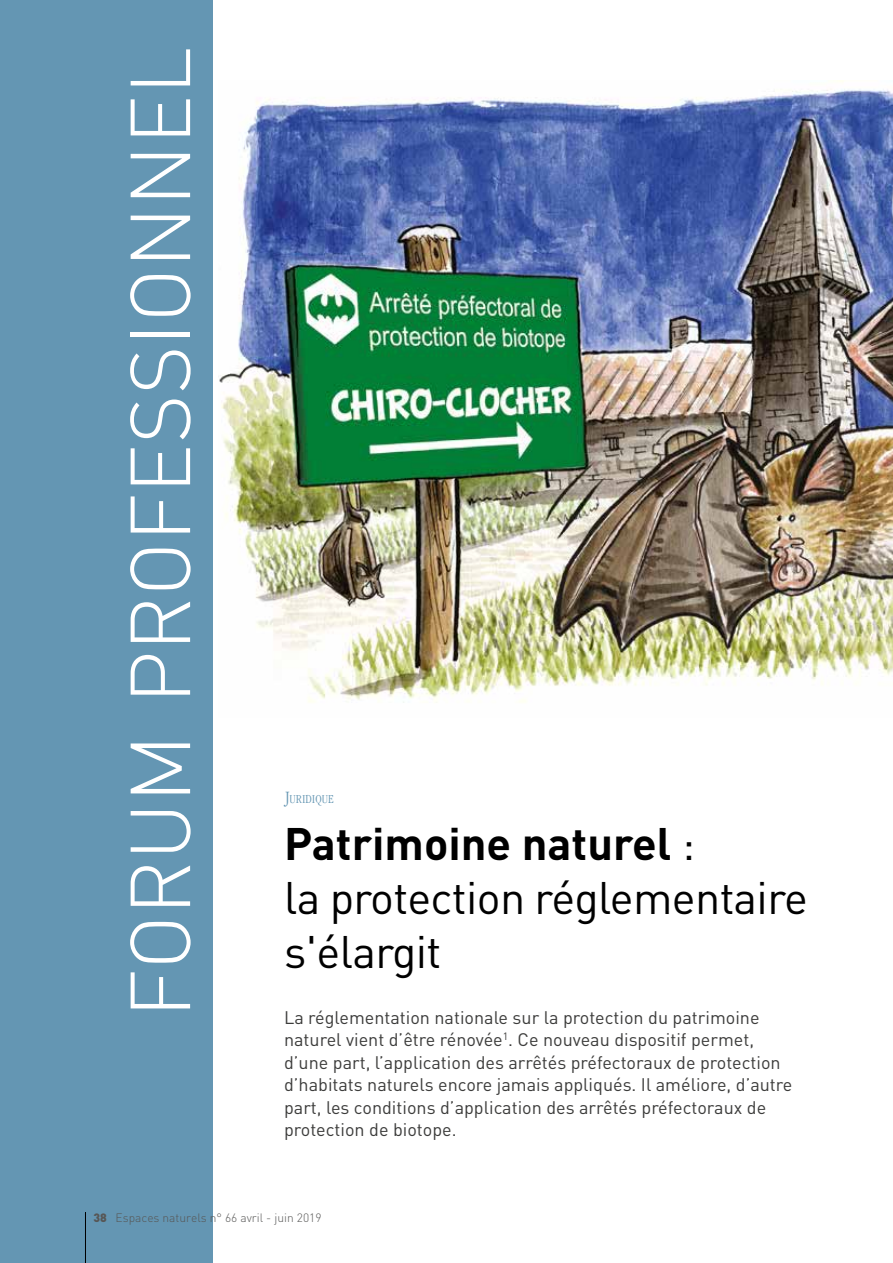
<style>
.page{position:relative;width:893px;height:1263px;background:#fff}
.page>*{position:absolute;margin:0;border:0;box-sizing:border-box;transform-origin:0 0}
.t1{font:300 83.55px "DIN Pro";color:#fff}
.t2{font:45px/54px "DIN Pro";letter-spacing:-.015em;color:#000}
.t3{font:18px/22.5px "DIN Pro";color:#3c3c3b}
.t4{font:300 condensed 12.6px "Garamond Light Condensed S Si";color:#6496b3}
.t5{font:300 12px "DIN Pro";color:#575756}
.s1{font-size:18px}
.s2{font-weight:700}
.s3{font-weight:900}
</style>
<div class="page">
<div style="left:0;top:0;width:213px;height:1263px;background:#6496b3"></div>
<hr style="left:85px;top:1212px;width:1px;height:51px;background:#000">
<img style="left:219px;top:80px;width:674px;height:623px">
<h1 class="t1" style="left:103px;top:1018px;width:972px;rotate:-90deg">forum professionnel</h1>
<p class="t4" style="left:286px;top:791px;width:50px"><span class="s1">J</span>URIDIQUE</p>
<h2 class="t2" style="left:284px;top:814px;width:525px"><span class="s2">Patrimoine naturel</span> :<br>la protection réglementaire s'élargit</h2>
<p class="t3" style="left:284px;top:1005px;width:510px">La réglementation nationale sur la protection du patrimoine naturel vient d’être rénovée<sup>1</sup>. Ce nouveau dispositif permet, d’une part, l’application des arrêtés préfectoraux de protection d’habitats naturels encore jamais appliqués. Il améliore, d’autre part, les conditions d’application des arrêtés préfectoraux de protection de biotope.</p>
<p class="t5" style="left:93px;top:1210px;width:230px"><span class="s3">38</span> Espaces naturels n° 66 avril - juin 2019</p>
</div>
